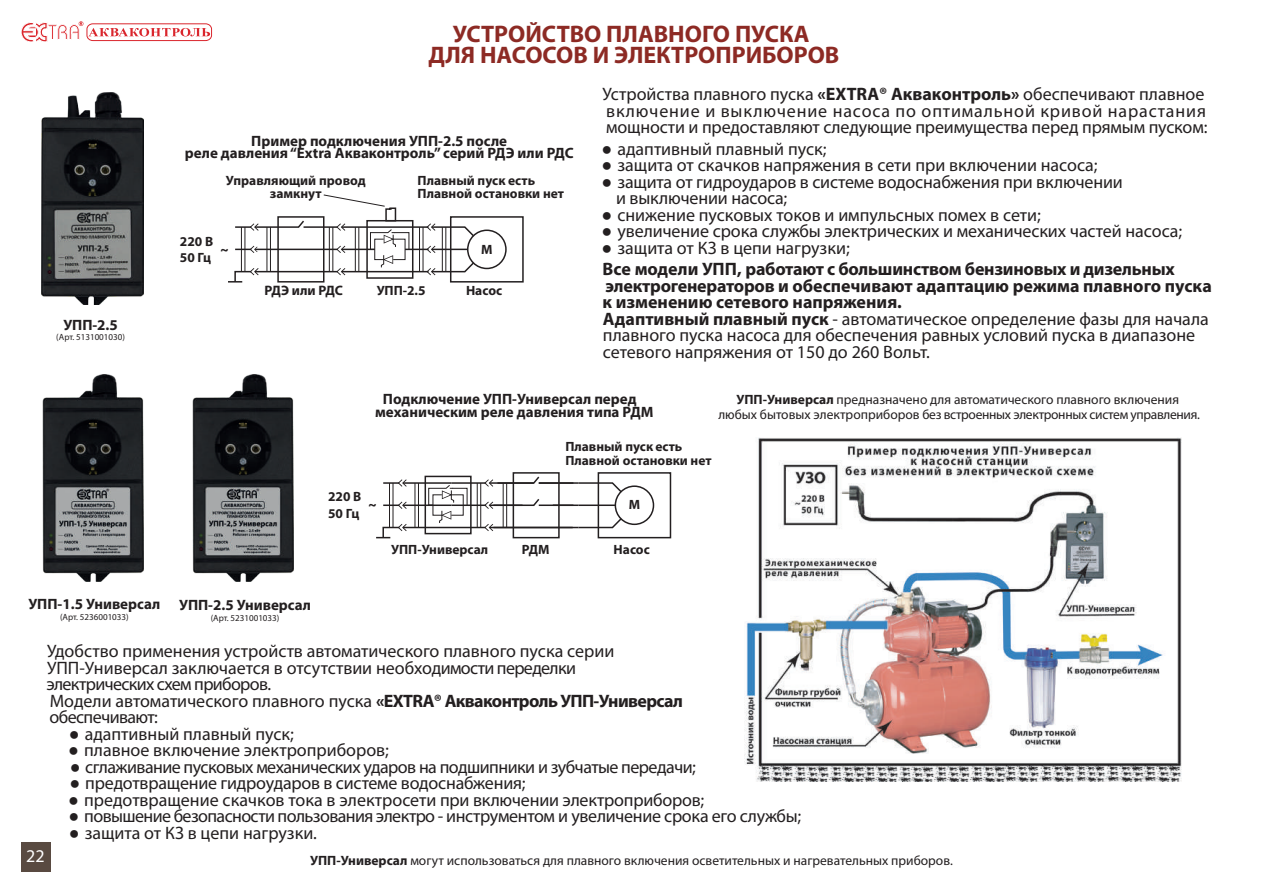
<style>
.page{position:relative;width:1263px;height:893px;background:#fff}
.page>*{position:absolute;margin:0;border:0;box-sizing:border-box;transform-origin:0 0}
.t1{font:700 24px/21px "Myriad Pro";color:#8d2a24;text-align:center}
.t2{font:18px/16.5px "Myriad Pro";letter-spacing:-.005em;color:#231f20}
.t3{font:700 18px/16.5px "Myriad Pro";letter-spacing:-.005em;color:#231f20}
.t4{font:18px "Myriad Pro";letter-spacing:-.03em;color:#231f20}
.t5{font:18px "Myriad Pro";color:#fff}
.t6{font:700 15px/12.3px "Myriad Pro";color:#231f20;text-align:center}
.t7{font:700 13.65px "Myriad Pro";letter-spacing:-.005em;color:#231f20}
.t8{font:13.5px/15px "Myriad Pro";color:#231f20;text-align:center}
.t9{font:700 13.5px/13.5px "Myriad Pro";color:#231f20}
.t10{font:9px "Myriad Pro";color:#231f20}
.s1{font-weight:700}
.s2{font-family:"Arial";font-weight:700}
.s3{font-weight:400}
</style>
<div class="page">
<img style="left:745px;top:437px;width:437px;height:345px">
<div style="left:277px;top:216px;width:47px;height:67px;border:2px solid #231f20"></div>
<svg style="left:235px;top:219px;width:69px;height:12px"></svg>
<svg style="left:235px;top:246px;width:22px;height:7px"></svg>
<hr style="left:255px;top:271px;width:83px;height:1px;background:#231f20">
<hr style="left:267px;top:227px;width:1px;height:45px;background:#231f20">
<hr style="left:270px;top:227px;width:1px;height:45px;background:#231f20">
<hr style="left:241px;top:227px;width:1px;height:45px;background:#231f20">
<hr style="left:245px;top:227px;width:1px;height:45px;background:#231f20">
<svg style="left:228px;top:268px;width:31px;height:15px"></svg>
<hr style="left:304px;top:226px;width:34px;height:2px;background:#231f20">
<hr style="left:255px;top:249px;width:83px;height:1px;background:#231f20">
<div style="left:366px;top:220px;width:47px;height:59px;border:2px solid #231f20"></div>
<svg style="left:323px;top:194px;width:166px;height:81px"></svg>
<div style="left:450px;top:216px;width:74px;height:67px;border:2px solid #231f20"></div>
<div style="left:468px;top:230px;width:38px;height:38px;background:#fff;border-radius:50%"></div>
<div style="left:467px;top:230px;width:40px;height:39px;border:2px solid #231f20;border-radius:50%"></div>
<hr style="left:442px;top:227px;width:1px;height:45px;background:#231f20">
<hr style="left:445px;top:227px;width:1px;height:45px;background:#231f20">
<div style="left:21px;top:842px;width:30px;height:30px;background:#594a41"></div>
<img style="left:42px;top:374px;width:101px;height:208px">
<img style="left:192px;top:374px;width:101px;height:208px">
<img style="left:41px;top:92px;width:102px;height:213px">
<hr style="left:403px;top:482px;width:48px;height:2px;background:#231f20">
<svg style="left:383px;top:479px;width:24px;height:8px"></svg>
<hr style="left:403px;top:504px;width:48px;height:2px;background:#231f20">
<svg style="left:383px;top:502px;width:24px;height:7px"></svg>
<hr style="left:403px;top:527px;width:82px;height:1px;background:#231f20">
<hr style="left:415px;top:483px;width:1px;height:44px;background:#231f20">
<hr style="left:418px;top:483px;width:1px;height:44px;background:#231f20">
<hr style="left:389px;top:483px;width:1px;height:44px;background:#231f20">
<hr style="left:393px;top:483px;width:1px;height:44px;background:#231f20">
<svg style="left:376px;top:524px;width:31px;height:15px"></svg>
<hr style="left:451px;top:482px;width:35px;height:2px;background:#231f20">
<hr style="left:451px;top:504px;width:35px;height:2px;background:#231f20">
<hr style="left:477px;top:483px;width:1px;height:44px;background:#231f20">
<hr style="left:480px;top:483px;width:1px;height:44px;background:#231f20">
<div style="left:424px;top:476px;width:48px;height:58px;border:2px solid #231f20"></div>
<hr style="left:539px;top:482px;width:40px;height:2px;background:#231f20">
<hr style="left:553px;top:504px;width:26px;height:2px;background:#231f20">
<hr style="left:490px;top:527px;width:89px;height:1px;background:#231f20">
<svg style="left:484px;top:524px;width:9px;height:7px"></svg>
<hr style="left:503px;top:483px;width:1px;height:44px;background:#231f20">
<hr style="left:506px;top:483px;width:1px;height:44px;background:#231f20">
<svg style="left:428px;top:485px;width:40px;height:38px"></svg>
<svg style="left:577px;top:481px;width:58px;height:48px"></svg>
<div style="left:598px;top:472px;width:73px;height:66px;border:2px solid #231f20"></div>
<div style="left:615px;top:486px;width:38px;height:38px;background:#fff;border-radius:50%"></div>
<div style="left:615px;top:485px;width:39px;height:40px;border:2px solid #231f20;border-radius:50%"></div>
<div style="left:513px;top:472px;width:47px;height:66px;border:2px solid #231f20"></div>
<svg style="left:484px;top:475px;width:56px;height:12px"></svg>
<svg style="left:484px;top:497px;width:56px;height:12px"></svg>
<hr style="left:493px;top:527px;width:80px;height:1px;background:#231f20">
<hr style="left:539px;top:482px;width:34px;height:2px;background:#231f20">
<hr style="left:539px;top:504px;width:34px;height:2px;background:#231f20">
<svg style="left:21px;top:21px;width:189px;height:21px"></svg>
<p class="t6" style="left:63px;top:318px;width:56px">УПП-2.5</p>
<p class="t10" style="left:56px;top:332px;width:70px">(Арт. 5131001030)</p>
<p class="t6" style="left:28px;top:598px;width:133px">УПП-1.5 Универсал</p>
<p class="t10" style="left:60px;top:612px;width:70px">(Арт. 5236001033)</p>
<h1 class="t1" style="left:428px;top:22px;width:412px">УСТРОЙСТВО ПЛАВНОГО ПУСКА<br>ДЛЯ НАСОСОВ И ЭЛЕКТРОПРИБОРОВ</h1>
<p class="t6" style="left:185px;top:135px;width:390px">Пример подключения УПП-2.5 после<br>реле давления “Extra Акваконтроль” серий РДЭ или РДС</p>
<p class="t9" style="left:226px;top:173px;width:141px;text-align:center">Управляющий провод замкнут</p>
<p class="t9" style="left:418px;top:173px;width:148px">Плавный пуск есть<br>Плавной остановки нет</p>
<p class="t9" style="left:180px;top:232px;width:35px;line-height:16.2px">220 В<br>50 Гц</p>
<p class="t9" style="left:220px;top:242px;width:10px">~</p>
<p class="t7" style="left:264px;top:281px;width:80px">РДЭ или РДС</p>
<p class="t9" style="left:377px;top:283px;width:50px">УПП-2.5</p>
<p class="t9" style="left:481px;top:242px;width:13px">М</p>
<p class="t9" style="left:466px;top:283px;width:38px">Насос</p>
<p class="t2" style="left:602px;top:86px;width:606px">Устройства плавного пуска <span class="s1">«EXTRA® Акваконтроль»</span> обеспечивают плавное включение и выключение насоса по оптимальной кривой нарастания мощности и предоставляют следующие преимущества перед прямым пуском:</p>
<p class="t2" style="left:601px;top:140px;width:226px"><span class="s2">●</span> адаптивный плавный пуск;</p>
<p class="t2" style="left:601px;top:157px;width:498px"><span class="s2">●</span> защита от скачков напряжения в сети при включении насоса;</p>
<p class="t2" style="left:616px;top:173px;width:508px;text-indent:-15px"><span class="s2">●</span> защита от гидроударов в системе водоснабжения при включении и выключении насоса;</p>
<p class="t2" style="left:601px;top:206px;width:441px"><span class="s2">●</span> снижение пусковых токов и импульсных помех в сети;</p>
<p class="t2" style="left:601px;top:223px;width:582px"><span class="s2">●</span> увеличение срока службы электрических и механических частей насоса;</p>
<p class="t2" style="left:601px;top:239px;width:250px"><span class="s2">●</span> защита от КЗ в цепи нагрузки;</p>
<p class="t3" style="left:603px;top:260px;width:611px">Все модели УПП, работают с большинством бензиновых и дизельных электрогенераторов и обеспечивают адаптацию режима плавного пуска к изменению сетевого напряжения.<br>Адаптивный плавный пуск <span class="s3">- автоматическое определение фазы для начала плавного пуска насоса для обеспечения равных условий пуска в диапазоне сетевого напряжения от 150 до 260 Вольт.</span></p>
<p class="t6" style="left:179px;top:598px;width:133px">УПП-2.5 Универсал</p>
<p class="t10" style="left:211px;top:612px;width:70px">(Арт. 5231001033)</p>
<p class="t6" style="left:375px;top:392px;width:280px;line-height:13.2px;text-align:left;text-indent:8px">Подключение УПП-Универсал перед механическим реле давления типа РДМ</p>
<p class="t9" style="left:565px;top:440px;width:148px">Плавный пуск есть<br>Плавной остановки нет</p>
<p class="t8" style="left:718px;top:392px;width:483px"><span class="s1">УПП-Универсал</span> предназначено для автоматического плавного включения любых бытовых электроприборов без встроенных электронных систем управления.</p>
<p class="t9" style="left:328px;top:488px;width:35px;line-height:16.2px">220 В<br>50 Гц</p>
<p class="t9" style="left:368px;top:498px;width:10px">~</p>
<p class="t9" style="left:629px;top:498px;width:13px">М</p>
<p class="t9" style="left:391px;top:542px;width:98px">УПП-Универсал</p>
<p class="t9" style="left:614px;top:542px;width:38px">Насос</p>
<p class="t9" style="left:522px;top:542px;width:29px">РДМ</p>
<p class="t2" style="left:46px;top:643px;width:638px">Удобство применения устройств автоматического плавного пуска серии УПП-Универсал заключается в отсутствии необходимости переделки электрических схем приборов.<br>Модели автоматического плавного пуска <span class="s1">«EXTRA® Акваконтроль УПП-Универсал </span>обеспечивают:</p>
<p class="t2" style="left:69px;top:725px;width:226px"><span class="s2">●</span> адаптивный плавный пуск;</p>
<p class="t2" style="left:68px;top:742px;width:322px"><span class="s2">●</span> плавное включение электроприборов;</p>
<p class="t4" style="left:70px;top:756px;width:627px"><span class="s2">●</span> сглаживание пусковых механических ударов на подшипники и зубчатые передачи;</p>
<p class="t2" style="left:69px;top:775px;width:458px"><span class="s2">●</span> предотвращение гидроударов в системе водоснабжения;</p>
<p class="t2" style="left:68px;top:791px;width:638px"><span class="s2">●</span> предотвращение скачков тока в электросети при включении электроприборов;</p>
<p class="t4" style="left:68px;top:805px;width:734px"><span class="s2">●</span> повышение безопасности пользования электро - инструментом и увеличение срока его службы;</p>
<p class="t2" style="left:69px;top:824px;width:250px"><span class="s2">●</span> защита от КЗ в цепи нагрузки.</p>
<p class="t8" style="left:310px;top:853px;width:644px"><span class="s1">УПП-Универсал</span> могут использоваться для плавного включения осветительных и нагревательных приборов.</p>
<p class="t5" style="left:26px;top:844px;width:20px">22</p>
</div>
